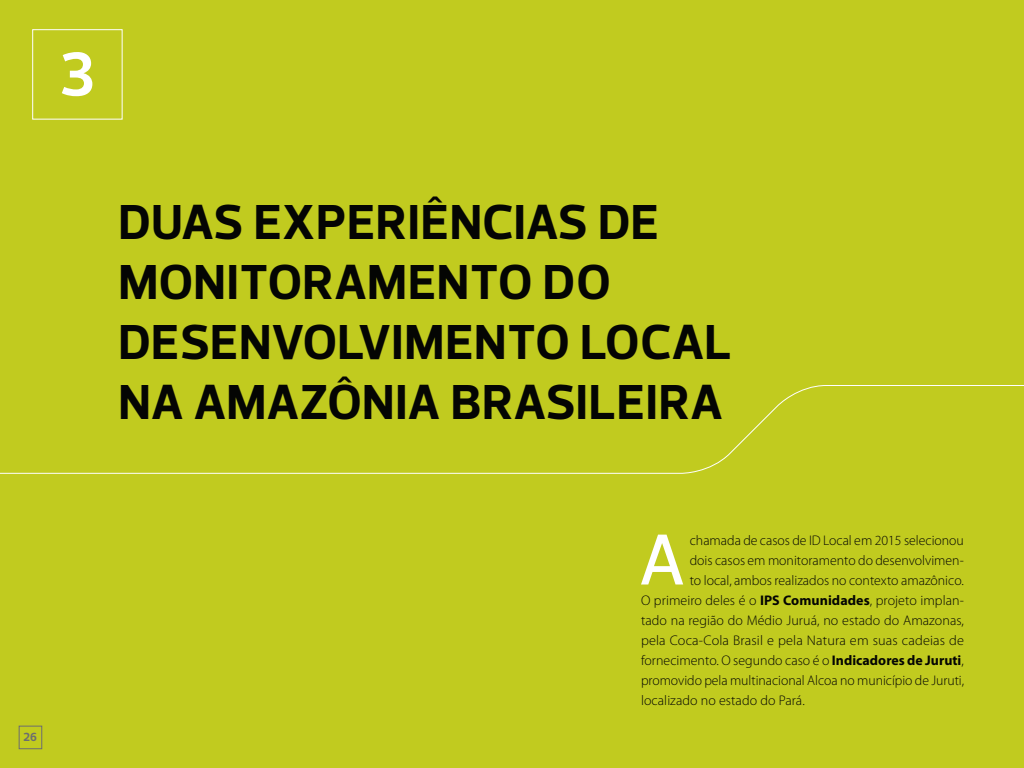
<style>
.page{position:relative;width:1024px;height:768px;background:#c1cb1f}
.page>*{position:absolute;margin:0;border:0;box-sizing:border-box;transform-origin:0 0}
.t1{font:500 72.8px "Prelo";color:#fff}
.t2{font:700 63.1px "Prelo";color:#fff}
.t3{font:700 50px/60px "Prelo";letter-spacing:.005em;color:#040503}
.t4{font:300 14px "Myriad Pro";color:#040503}
.t5{font:700 12px "Prelo";color:#6c6d70}
.s1{font-weight:700}
</style>
<div class="page">
<svg style="left:0;top:385px;width:1024px;height:89px"></svg>
<div style="left:32px;top:29px;width:91px;height:91px;border:1px solid #fff"></div>
<div style="left:19px;top:726px;width:23px;height:23px;border:1px solid #6c6d70"></div>
<h2 class="t2" style="left:59px;top:36px;width:37px">3</h2>
<h3 class="t3" style="left:118px;top:192px;width:615px">DUAS EXPERIÊNCIAS DE<br>MONITORAMENTO DO<br>DESENVOLVIMENTO LOCAL<br>NA AMAZÔNIA BRASILEIRA</h3>
<p class="t5" style="left:24px;top:730px;width:15px">26</p>
<h1 class="t1" style="left:638px;top:515px;width:49px">A</h1>
<p class="t4" style="left:690px;top:531px;width:276px">chamada de casos de ID Local em 2015 selecionou</p>
<p class="t4" style="left:690px;top:551px;width:276px">dois casos em monitoramento do desenvolvimen-</p>
<p class="t4" style="left:690px;top:571px;width:276px">to local, ambos realizados no contexto amazônico.</p>
<p class="t4" style="left:641px;top:591px;width:325px">O primeiro deles é o <span class="s1">IPS Comunidades</span>, projeto implan-</p>
<p class="t4" style="left:641px;top:611px;width:325px">tado na região do Médio Juruá, no estado do Amazonas,</p>
<p class="t4" style="left:641px;top:631px;width:325px">pela Coca-Cola Brasil e pela Natura em suas cadeias de</p>
<p class="t4" style="left:641px;top:651px;width:324px">fornecimento. O segundo caso é o <span class="s1">Indicadores de Juruti</span>,</p>
<p class="t4" style="left:641px;top:671px;width:325px">promovido pela multinacional Alcoa no município de Juruti,</p>
<p class="t4" style="left:641px;top:691px;width:165px">localizado no estado do Pará.</p>
</div>
